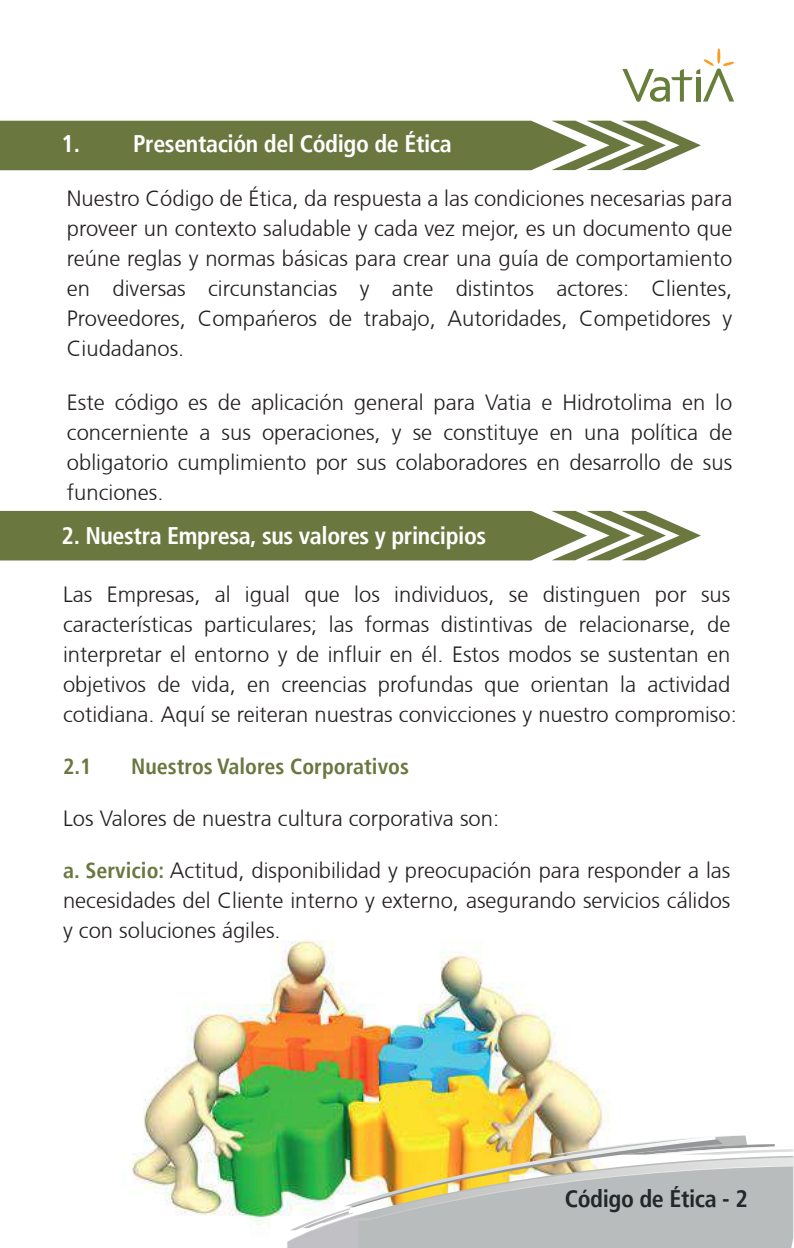
<style>
.page{position:relative;width:794px;height:1248px;background:#fff}
.page>*{position:absolute;margin:0;border:0;box-sizing:border-box;transform-origin:0 0}
.t1{font:700 condensed 24px "Frutiger LT";letter-spacing:-.015em;color:#fff}
.t2{font:700 condensed 24px "Frutiger LT";letter-spacing:-.015em;color:#212829}
.t3{font:300 22px/30px "Frutiger CE";color:#241f1f;text-align:justify}
.t4{font:700 condensed 22px "Frutiger LT";color:#6a773f}
.s1{font-family:"Frutiger LT";font-weight:700;font-stretch:condensed;color:#6a773f}
</style>
<div class="page">
<img style="left:132px;top:940px;width:477px;height:286px">
<svg style="left:0;top:121px;width:701px;height:49px;background:#798553"></svg>
<img style="left:290px;top:1207px;width:53px;height:7px">
<img style="left:302px;top:1211px;width:41px;height:3px">
<img style="left:321px;top:1212px;width:22px;height:2px">
<img style="left:291px;top:1154px;width:52px;height:33px">
<div style="left:569px;top:1220px;width:70px;height:27px;background:#b9bcbc"></div>
<div style="left:498px;top:1220px;width:71px;height:27px;background:#b9bcbc"></div>
<div style="left:428px;top:1220px;width:70px;height:27px;background:#b9bcbc"></div>
<div style="left:358px;top:1220px;width:70px;height:27px;background:#b9bcbc"></div>
<img style="left:287px;top:1214px;width:71px;height:33px">
<svg style="left:343px;top:1134px;width:450px;height:86px;background:#cfc6a2"></svg>
<svg style="left:622px;top:48px;width:112px;height:54px"></svg>
<svg style="left:0;top:511px;width:701px;height:49px;background:#798553"></svg>
<p class="t1" style="left:62px;top:129px;width:392px">1. Presentación del Código de Ética</p>
<p class="t3" style="left:67px;top:183px;width:667px">Nuestro Código de Ética, da respuesta a las condiciones necesarias para proveer un contexto saludable y cada vez mejor, es un documento que reúne reglas y normas básicas para crear una guía de comportamiento en diversas circunstancias y ante distintos actores: Clientes, Proveedores, Compañeros de trabajo, Autoridades, Competidores y Ciudadanos.</p>
<p class="t3" style="left:67px;top:387px;width:667px">Este código es de aplicación general para Vatia e Hidrotolima en lo concerniente a sus operaciones, y se constituye en una política de obligatorio cumplimiento por sus colaboradores en desarrollo de sus funciones.</p>
<p class="t1" style="left:62px;top:521px;width:426px">2. Nuestra Empresa, sus valores y principios</p>
<p class="t3" style="left:63px;top:579px;width:675px;text-align:left">Las Empresas, al igual que los individuos, se distinguen por sus características particulares; las formas distintivas de relacionarse, de interpretar el entorno y de influir en él. Estos modos se sustentan en objetivos de vida, en creencias profundas que orientan la actividad cotidiana. Aquí se reiteran nuestras convicciones y nuestro compromiso:</p>
<p class="t4" style="left:63px;top:753px;width:30px">2.1</p>
<p class="t4" style="left:131px;top:753px;width:279px">Nuestros Valores Corporativos</p>
<p class="t3" style="left:63px;top:803px;width:437px">Los Valores de nuestra cultura corporativa son:</p>
<p class="t3" style="left:63px;top:855px;width:669px"><span class="s1">a. Servicio:</span> Actitud, disponibilidad y preocupación para responder a las necesidades del Cliente interno y externo, asegurando servicios cálidos y con soluciones ágiles.</p>
<p class="t2" style="left:565px;top:1183px;width:185px">Código de Ética - 2</p>
</div>
